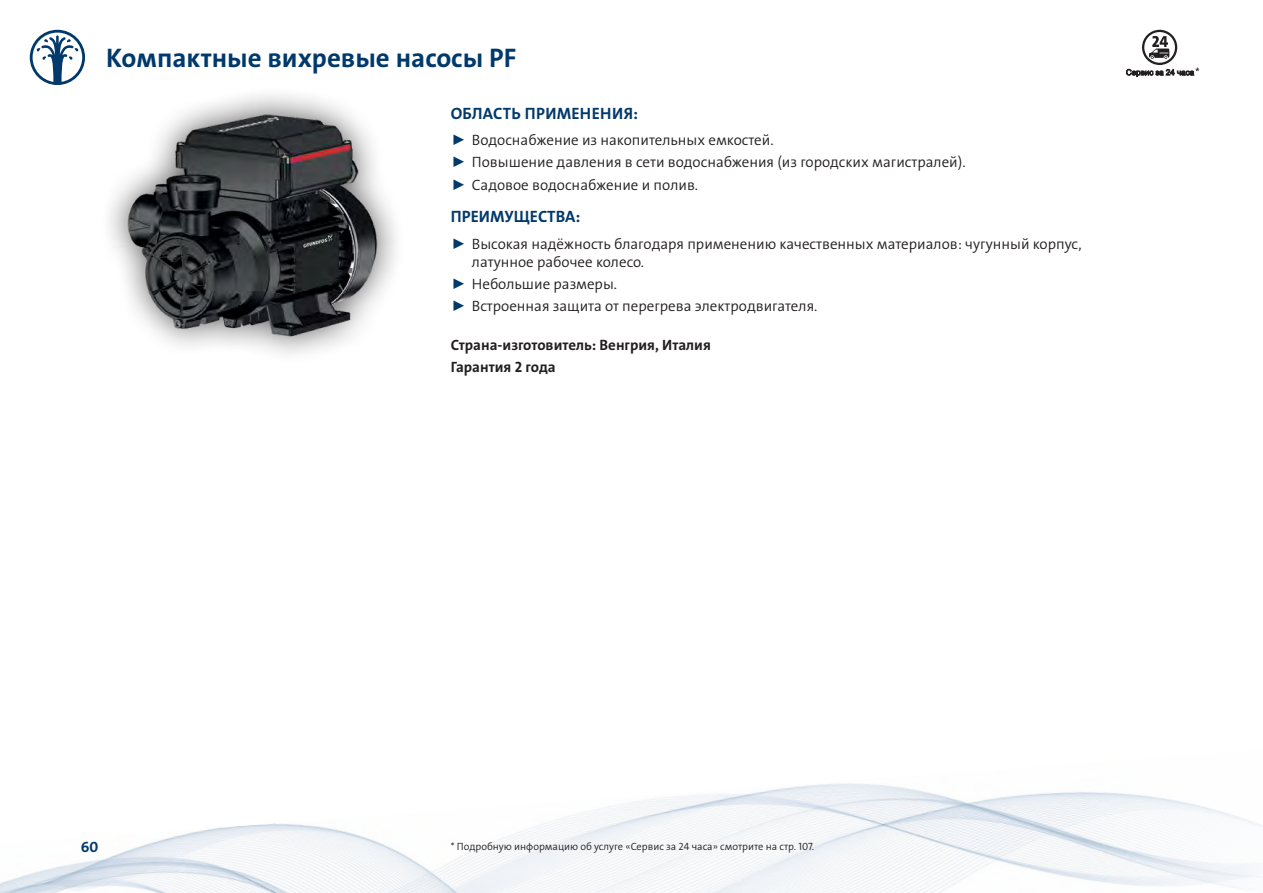
<style>
.page{position:relative;width:1263px;height:893px;background:#fff}
.page>*{position:absolute;margin:0;border:0;box-sizing:border-box;transform-origin:0 0}
.t1{font:27px "Grundfos The Sans V2 OT 7 B";color:#00396b}
.t2{font:16.5px "Grundfos The Sans V2 OT 7 B";letter-spacing:.015em;color:#00396b}
.t3{font:15px/22.2px "Grundfos The Sans V2 OT 4 SL";color:#231f20}
.t4{font:15px/22.2px "Grundfos The Sans V2 OT 7 B";color:#231f20}
.t5{font:15px "Grundfos The Sans V2 OT 7 B";color:#00396b}
.t6{font:10.5px "Grundfos The Sans V2 OT 4 SL";color:#231f20}
.s1{color:#00396b}
</style>
<div class="page">
<img style="left:0;top:783px;width:1263px;height:110px">
<svg style="left:30px;top:30px;width:55px;height:55px"></svg>
<div style="left:99px;top:84px;width:308px;height:280px;background:#231f20;opacity:.75"></div>
<img style="left:118px;top:106px;width:272px;height:239px">
<svg style="left:1126px;top:30px;width:73px;height:47px"></svg>
<h1 class="t1" style="left:106px;top:41px;width:411px">Компактные вихревые насосы PF</h1>
<p class="t2" style="left:451px;top:102px;width:189px">ОБЛАСТЬ ПРИМЕНЕНИЯ:</p>
<p class="t3" style="left:451px;top:129px;width:516px"><span class="s1">►</span> Водоснабжение из накопительных емкостей.<br><span class="s1">►</span> Повышение давления в сети водоснабжения (из городских магистралей). <span class="s1">►</span> Садовое водоснабжение и полив.</p>
<p class="t2" style="left:451px;top:206px;width:131px">ПРЕИМУЩЕСТВА:</p>
<p class="t3" style="left:472px;top:235px;width:611px;line-height:18px;text-indent:-21px"><span class="s1">►</span> Высокая надёжность благодаря применению качественных материалов: чугунный корпус, латунное рабочее колесо.</p>
<p class="t3" style="left:451px;top:273px;width:368px"><span class="s1">►</span> Небольшие размеры.<br><span class="s1">►</span> Встроенная защита от перегрева электродвигателя.</p>
<p class="t4" style="left:451px;top:334px;width:262px">Страна-изготовитель: Венгрия, Италия<br>Гарантия 2 года</p>
<p class="t5" style="left:81px;top:837px;width:19px">60</p>
<p class="t6" style="left:451px;top:840px;width:365px">* Подробную информацию об услуге «Сервис за 24 часа» смотрите на стр. 107.</p>
</div>
